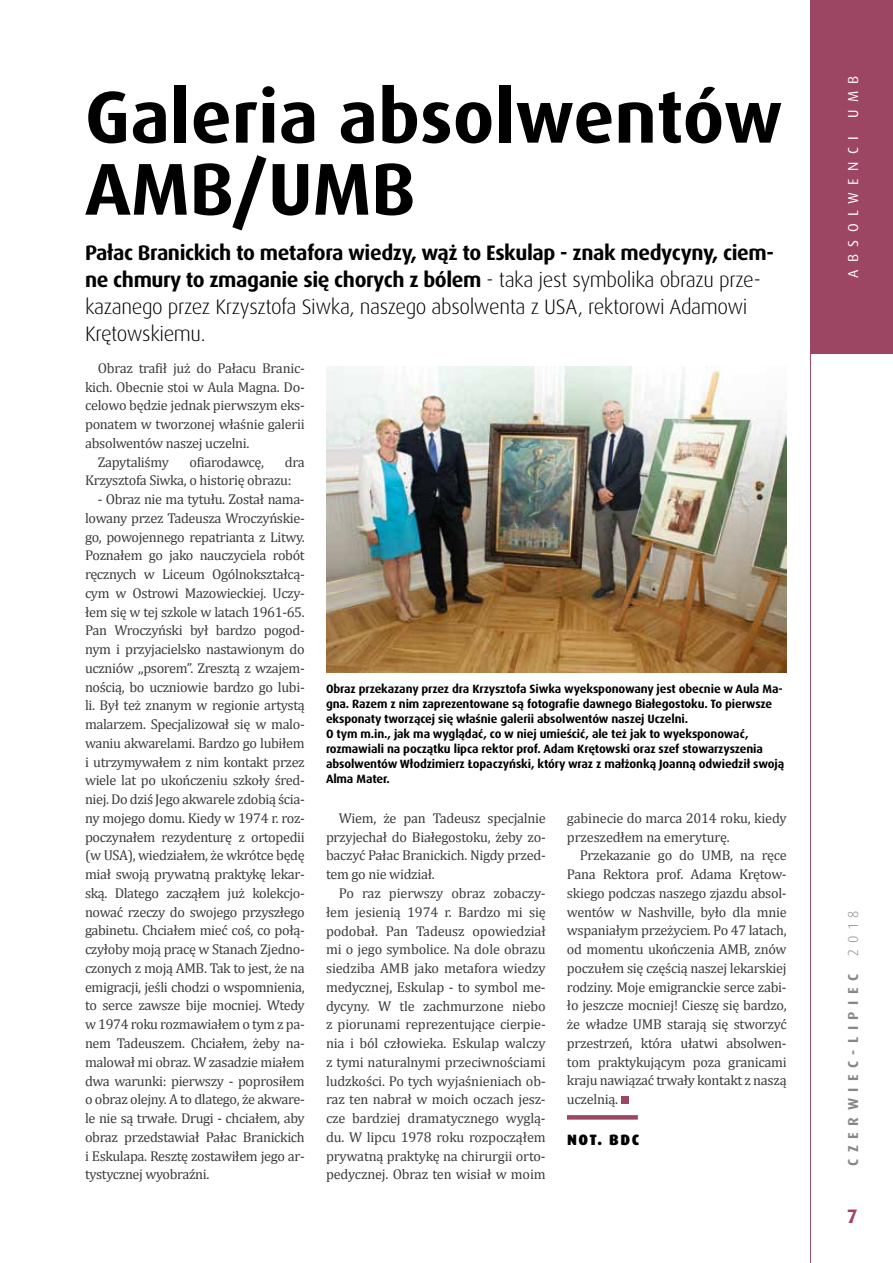
<style>
.page{position:relative;width:893px;height:1263px;background:#fff}
.page>*{position:absolute;margin:0;border:0;box-sizing:border-box;transform-origin:0 0}
.t1{font:700 73.5px/72px "Dax Pro";color:#000}
.t2{font:300 21px/27px "Dax Pro";letter-spacing:-.02em;color:#000}
.t3{font:700 19.5px "Dax Pro";color:#9d4663}
.t4{font:900 15px "Dax Pro";letter-spacing:.11em;color:#000}
.t5{font:700 14.4px "Dax Pro";letter-spacing:.46em;color:#878787}
.t6{font:14.4px "Dax Pro";letter-spacing:.51em;color:#fff}
.t7{font:14.25px/18.8px "Cambria";letter-spacing:-.02em;color:#3c3c3b;text-align:justify}
.t8{font:700 12px/15px "Dax Pro";letter-spacing:-.01em;color:#000}
.s1{font-weight:700}
.s2{font-weight:300}
</style>
<div class="page">
<div style="left:810px;top:0;width:83px;height:354px;background:#9d4663"></div>
<hr style="left:810px;top:349px;width:1px;height:914px;background:#9d4663">
<svg style="left:567px;top:1115px;width:71px;height:4px"></svg>
<div style="left:620px;top:1096px;width:8px;height:8px;background:#9d4663"></div>
<img style="left:326px;top:366px;width:461px;height:307px">
<h1 class="t1" style="left:85px;top:82px;width:699px">Galeria absolwentów<br>AMB/UMB</h1>
<p class="t2" style="left:85px;top:240px;width:690px"><span class="s1">Pałac Branickich to metafora wiedzy, wąż to Eskulap - znak medycyny, ciem&shy;ne chmury to zmaganie się chorych z bólem</span> - taka jest symbolika obrazu prze&shy;kazanego przez Krzysztofa Siwka, naszego absolwenta z USA, rektorowi Adamowi Krętowskiemu.</p>
<p class="t7" style="left:98px;top:358px;width:208px">Obraz trafił już do Pałacu Branic-</p>
<p class="t7" style="left:85px;top:377px;width:221px">kich. Obecnie stoi w Aula Magna. Do-</p>
<p class="t7" style="left:85px;top:396px;width:221px">celowo będzie jednak pierwszym eks-</p>
<p class="t7" style="left:85px;top:415px;width:221px">ponatem w tworzonej właśnie galerii</p>
<p class="t7" style="left:85px;top:433px;width:166px">absolwentów naszej uczelni.</p>
<p class="t7" style="left:98px;top:452px;width:73px">Zapytaliśmy</p>
<p class="t7" style="left:190px;top:452px;width:76px">ofiarodawcę,</p>
<p class="t7" style="left:85px;top:452px;width:221px;text-indent:200px">dra<br>Krzysztofa Siwka, o historię obrazu:</p>
<p class="t7" style="left:85px;top:490px;width:221px;text-indent:13px">- Obraz nie ma tytułu. Został nama&shy;lowany przez Tadeusza Wroczyńskie&shy;go, powojennego repatrianta z Litwy.<br>Poznałem go jako nauczyciela robót ręcznych w Liceum Ogólnokształcą&shy;cym w Ostrowi Mazowieckiej. Uczy&shy;łem się w tej szkole w latach 1961-65.<br>Pan Wroczyński był bardzo pogod&shy;nym i przyjacielsko nastawionym do uczniów ,,psorem”. Zresztą z wzajem&shy;nością, bo uczniowie bardzo go lubi&shy;li. Był też znanym w regionie artystą malarzem. Specjalizował się w malo&shy;waniu akwarelami. Bardzo go lubiłem i utrzymywałem z nim kontakt przez wiele lat po ukończeniu szkoły śred&shy;niej. Do dziś Jego akwarele zdobią ścia&shy;ny mojego domu. Kiedy w 1974 r. roz&shy;poczynałem rezydenturę z ortopedii (w USA), wiedziałem, że wkrótce będę miał swoją prywatną praktykę lekar&shy;ską. Dlatego zacząłem już kolekcjo&shy;nować rzeczy do swojego przyszłego gabinetu. Chciałem mieć coś, co połą&shy;czyłoby moją pracę w Stanach Zjedno&shy;czonych z moją AMB. Tak to jest, że na emigracji, jeśli chodzi o wspomnienia, to serce zawsze bije mocniej. Wtedy w 1974 roku rozmawiałem o tym z pa&shy;nem Tadeuszem. Chciałem, żeby na&shy;malował mi obraz. W zasadzie miałem dwa warunki: pierwszy - poprosiłem o obraz olejny. A to dlatego, że akware&shy;le nie są trwałe. Drugi - chciałem, aby obraz przedstawiał Pałac Branickich i Eskulapa. Resztę zostawiłem jego ar&shy;tystycznej wyobraźni.</p>
<p class="t8" style="left:326px;top:681px;width:460px">Obraz przekazany przez dra Krzysztofa Siwka wyeksponowany jest obecnie w Aula Ma&shy;gna. Razem z nim zaprezentowane są fotografie dawnego Białegostoku. To pierwsze eksponaty tworzącej się właśnie galerii absolwentów naszej Uczelni.<br>O tym m.in., jak ma wyglądać, co w niej umieścić, ale też jak to wyeksponować, rozmawiali na początku lipca rektor prof. Adam Krętowski oraz szef stowarzyszenia absolwentów Włodzimierz Łopaczyński, który wraz z małżonką Joanną odwiedził swoją Alma Mater.</p>
<p class="t7" style="left:326px;top:809px;width:221px;text-indent:13px">Wiem, że pan Tadeusz specjalnie przyjechał do Białegostoku, żeby zo&shy;baczyć Pałac Branickich. Nigdy przed&shy;tem go nie widział.</p>
<p class="t7" style="left:326px;top:884px;width:221px;text-indent:13px">Po raz pierwszy obraz zobaczy&shy;łem jesienią 1974 r. Bardzo mi się podobał. Pan Tadeusz opowiedział mi o jego symbolice. Na dole obrazu siedziba AMB jako metafora wiedzy medycznej, Eskulap - to symbol me&shy;dycyny. W tle zachmurzone niebo z piorunami reprezentujące cierpie&shy;nia i ból człowieka. Eskulap walczy z tymi naturalnymi przeciwnościami ludzkości. Po tych wyjaśnieniach ob&shy;raz ten nabrał w moich oczach jesz&shy;cze bardziej dramatycznego wyglą&shy;du. W lipcu 1978 roku rozpocząłem prywatną praktykę na chirurgii orto&shy;pedycznej. Obraz ten wisiał w moim</p>
<p class="t7" style="left:567px;top:808px;width:221px">gabinecie do marca 2014 roku, kiedy przeszedłem na emeryturę.</p>
<p class="t7" style="left:567px;top:846px;width:221px;text-indent:13px">Przekazanie go do UMB, na ręce Pana Rektora prof. Adama Krętow&shy;skiego podczas naszego zjazdu absol&shy;wentów w Nashville, było dla mnie wspaniałym przeżyciem. Po 47 latach, od momentu ukończenia AMB, znów poczułem się częścią naszej lekarskiej rodziny. Moje emigranckie serce zabi&shy;ło jeszcze mocniej! Cieszę się bardzo, że władze UMB starają się stworzyć przestrzeń, która ułatwi absolwen&shy;tom praktykującym poza granicami kraju nawiązać trwały kontakt z naszą uczelnią.</p>
<p class="t4" style="left:567px;top:1130px;width:74px">NOT. BDC</p>
<p class="t6" style="left:844px;top:118px;width:44px;rotate:-90deg">UMB</p>
<p class="t6" style="left:844px;top:278px;width:143px;rotate:-90deg">ABSOLWENCI</p>
<p class="t5" style="left:844px;top:1166px;width:258px;rotate:-90deg">CZERWIEC-LIPIEC <span class="s2">2018</span></p>
<h3 class="t3" style="left:848px;top:1203px;width:11px">7</h3>
</div>
